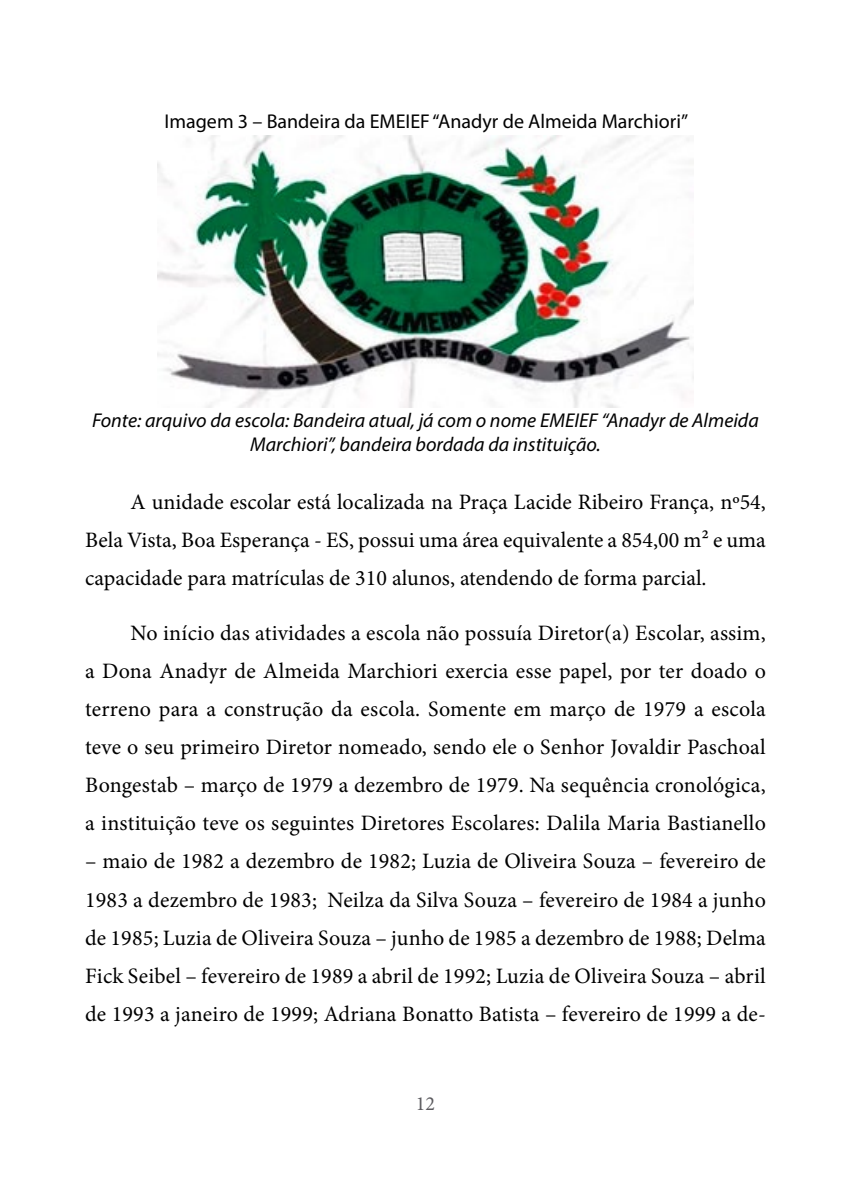
<style>
.page{position:relative;width:851px;height:1191px;background:#fff}
.page>*{position:absolute;margin:0;border:0;box-sizing:border-box;transform-origin:0 0}
.t1{font:22px/38px "Minion Pro";letter-spacing:.005em;color:#000;text-align:justify}
.t2{font:italic 20px/24px "Myriad Pro";color:#000;text-align:center}
.t3{font:20px "Myriad Pro";color:#000}
.t4{font:20px "Minion Pro";color:#5c5b5f}
</style>
<div class="page">
<img style="left:157px;top:136px;width:536px;height:271px">
<p class="t3" style="left:164px;top:109px;width:525px">Imagem 3 – Bandeira da EMEIEF “Anadyr de Almeida Marchiori”</p>
<p class="t2" style="left:92px;top:408px;width:668px">Fonte: arquivo da escola: Bandeira atual, já com o nome EMEIEF “Anadyr de Almeida<br>Marchiori”, bandeira bordada da instituição.</p>
<p class="t1" style="left:85px;top:483px;width:682px;text-indent:45px">A unidade escolar está localizada na Praça Lacide Ribeiro França, nº54, Bela Vista, Boa Esperança - ES, possui uma área equivalente a 854,00 m² e uma capacidade para matrículas de 310 alunos, atendendo de forma parcial.</p>
<p class="t1" style="left:85px;top:614px;width:682px;text-indent:45px">No início das atividades a escola não possuía Diretor(a) Escolar, assim, a Dona Anadyr de Almeida Marchiori exercia esse papel, por ter doado o terreno para a construção da escola. Somente em março de 1979 a escola teve o seu primeiro Diretor nomeado, sendo ele o Senhor Jovaldir Paschoal Bongestab – março de 1979 a dezembro de 1979. Na sequência cronológica, a instituição teve os seguintes Diretores Escolares: Dalila Maria Bastianello</p>
<p class="t1" style="left:85px;top:842px;width:682px">– maio de 1982 a dezembro de 1982; Luzia de Oliveira Souza – fevereiro de 1983 a dezembro de 1983; Neilza da Silva Souza – fevereiro de 1984 a junho de 1985; Luzia de Oliveira Souza – junho de 1985 a dezembro de 1988; Delma Fick Seibel – fevereiro de 1989 a abril de 1992; Luzia de Oliveira Souza – abril de 1993 a janeiro de 1999; Adriana Bonatto Batista – fevereiro de 1999 a de-</p>
<p class="t4" style="left:416px;top:1090px;width:21px">12</p>
</div>
